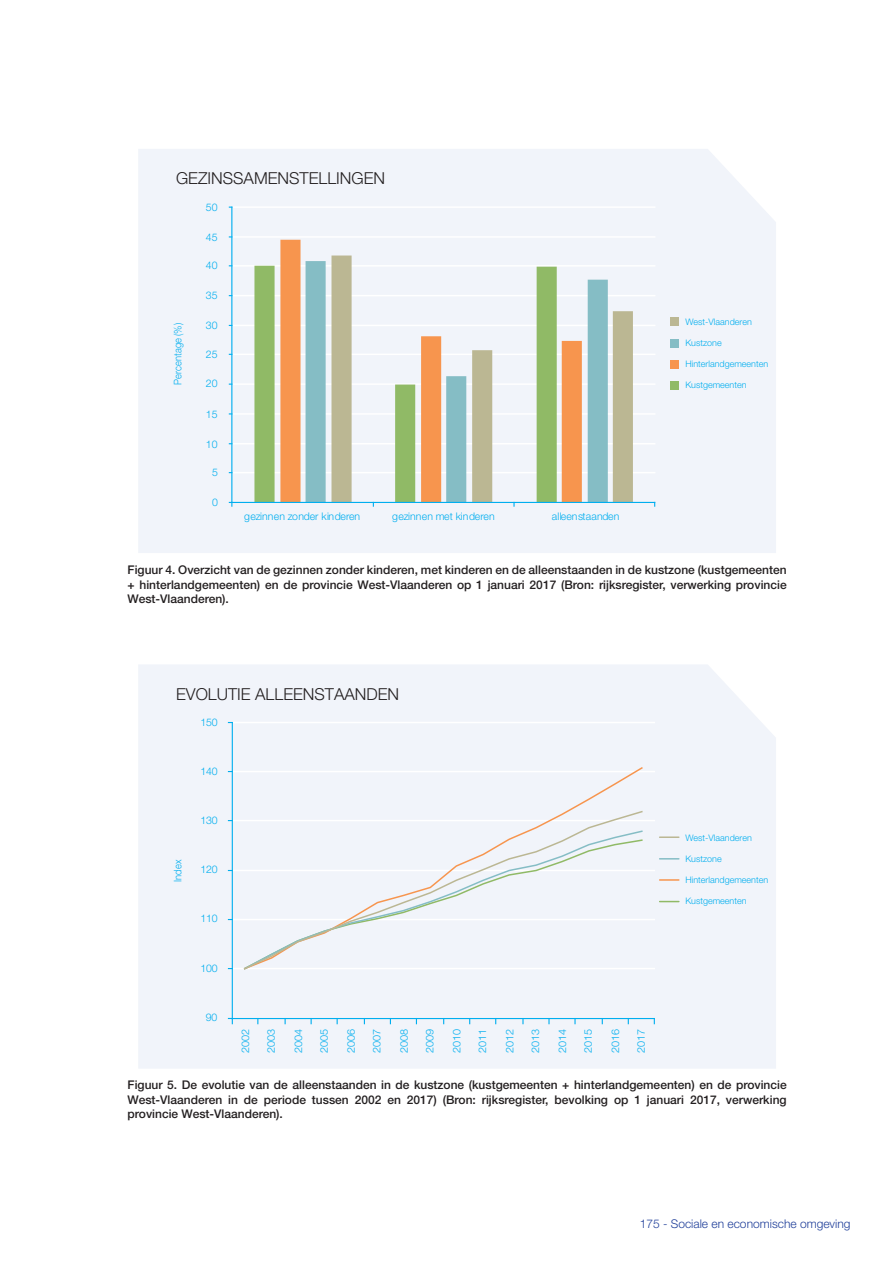
<style>
.page{position:relative;width:893px;height:1263px;background:#fff}
.page>*{position:absolute;margin:0;border:0;box-sizing:border-box;transform-origin:0 0}
.t1{font:300 16.5px "Helvetica Neue LT Pro";color:#231f20}
.t2{font:500 12px/14.4px "Helvetica Neue LT Pro";color:#231f20;text-align:justify}
.t3{font:300 12px "Helvetica Neue LT Pro";color:#21409a}
.t4{font:300 10.5px "Helvetica Neue LT Pro";color:#00aeef}
.t5{font:300 10.5px "Helvetica Neue LT Pro";color:#00aeef;scale:.89 1}
.t6{font:300 9px "Helvetica Neue LT Pro";color:#00aeef}
</style>
<div class="page">
<div style="left:138px;top:149px;width:638px;height:404px;background:#f1f4fa"></div>
<div style="left:670px;top:317px;width:9px;height:9px;background:#bbb793"></div>
<div style="left:670px;top:339px;width:9px;height:9px;background:#85bdc5"></div>
<div style="left:670px;top:360px;width:9px;height:9px;background:#f7954e"></div>
<div style="left:670px;top:382px;width:9px;height:8px;background:#90ba66"></div>
<hr style="left:232px;top:472px;width:423px;height:1px;background:#fff">
<hr style="left:232px;top:443px;width:423px;height:1px;background:#fff">
<hr style="left:232px;top:413px;width:423px;height:2px;background:#fff">
<hr style="left:232px;top:383px;width:423px;height:2px;background:#fff">
<hr style="left:232px;top:354px;width:423px;height:1px;background:#fff">
<hr style="left:232px;top:325px;width:423px;height:1px;background:#fff">
<hr style="left:232px;top:295px;width:423px;height:1px;background:#fff">
<hr style="left:232px;top:265px;width:423px;height:2px;background:#fff">
<hr style="left:232px;top:236px;width:423px;height:2px;background:#fff">
<hr style="left:232px;top:206px;width:423px;height:2px;background:#fff">
<svg style="left:254px;top:266px;width:26px;height:236px;fill:#90ba66"></svg>
<svg style="left:280px;top:240px;width:302px;height:262px"></svg>
<svg style="left:306px;top:261px;width:25px;height:241px;fill:#85bdc5"></svg>
<svg style="left:331px;top:255px;width:302px;height:247px;fill:#f1f4fa"></svg>
<hr style="left:231px;top:207px;width:1px;height:295px;background:#00aeef">
<hr style="left:232px;top:502px;width:423px;height:1px;background:#00aeef">
<svg style="left:229px;top:502px;width:3px;height:4px"></svg>
<div style="left:138px;top:665px;width:638px;height:403px;background:#f1f4fa"></div>
<hr style="left:232px;top:1018px;width:422px;height:1px;background:#00aeef">
<svg style="left:660px;top:901px;width:19px;height:1px"></svg>
<svg style="left:660px;top:879px;width:19px;height:2px"></svg>
<svg style="left:660px;top:858px;width:19px;height:1px"></svg>
<svg style="left:660px;top:836px;width:19px;height:2px"></svg>
<hr style="left:232px;top:968px;width:422px;height:1px;background:#fff">
<hr style="left:232px;top:919px;width:422px;height:1px;background:#fff">
<hr style="left:232px;top:870px;width:422px;height:1px;background:#fff">
<hr style="left:232px;top:820px;width:422px;height:1px;background:#fff">
<hr style="left:232px;top:771px;width:422px;height:1px;background:#fff">
<hr style="left:232px;top:722px;width:422px;height:1px;background:#fff">
<hr style="left:232px;top:722px;width:1px;height:296px;background:#00aeef">
<svg style="left:228px;top:1018px;width:5px;height:6px"></svg>
<div style="left:243px;top:766px;width:401px;height:44px;background:#f1f4fa"></div>
<svg style="left:243px;top:810px;width:401px;height:160px"></svg>
<p class="t1" style="left:176px;top:168px;width:211px">GEZINSSAMENSTELLINGEN</p>
<p class="t4" style="left:206px;top:201px;width:13px">50</p>
<p class="t4" style="left:206px;top:231px;width:13px">45</p>
<p class="t4" style="left:206px;top:259px;width:13px">40</p>
<p class="t5" style="left:171px;top:385px;width:71px;rotate:-90deg">Percentage (%)</p>
<p class="t4" style="left:206px;top:289px;width:13px">35</p>
<p class="t4" style="left:206px;top:319px;width:13px">30</p>
<p class="t4" style="left:206px;top:348px;width:13px">25</p>
<p class="t4" style="left:206px;top:377px;width:13px">20</p>
<p class="t4" style="left:206px;top:408px;width:13px">15</p>
<p class="t4" style="left:206px;top:438px;width:13px">10</p>
<p class="t4" style="left:212px;top:466px;width:7px">5</p>
<p class="t4" style="left:212px;top:496px;width:7px">0</p>
<p class="t4" style="left:244px;top:510px;width:118px">gezinnen zonder kinderen</p>
<p class="t4" style="left:392px;top:510px;width:104px">gezinnen met kinderen</p>
<p class="t4" style="left:552px;top:510px;width:69px">alleenstaanden</p>
<p class="t6" style="left:685px;top:317px;width:68px">West-Vlaanderen</p>
<p class="t6" style="left:685px;top:338px;width:38px">Kustzone</p>
<p class="t6" style="left:685px;top:359px;width:84px">Hinterlandgemeenten</p>
<p class="t6" style="left:685px;top:380px;width:63px">Kustgemeenten</p>
<p class="t2" style="left:128px;top:562px;width:661px">Figuur 4. Overzicht van de gezinnen zonder kinderen, met kinderen en de alleenstaanden in de kustzone (kustgemeenten + hinterlandgemeenten) en de provincie West-Vlaanderen op 1 januari 2017 (Bron: rijksregister, verwerking provincie West-Vlaanderen).</p>
<p class="t1" style="left:176px;top:684px;width:225px">EVOLUTIE ALLEENSTAANDEN</p>
<p class="t4" style="left:200px;top:716px;width:19px">150</p>
<p class="t4" style="left:200px;top:765px;width:19px">140</p>
<p class="t5" style="left:171px;top:882px;width:26px;rotate:-90deg">Index</p>
<p class="t4" style="left:200px;top:814px;width:19px">130</p>
<p class="t4" style="left:200px;top:863px;width:19px">120</p>
<p class="t4" style="left:200px;top:912px;width:19px">110</p>
<p class="t4" style="left:200px;top:962px;width:19px">100</p>
<p class="t4" style="left:206px;top:1011px;width:13px">90</p>
<p class="t4" style="left:239px;top:1053px;width:26px;rotate:-90deg">2002</p>
<p class="t4" style="left:265px;top:1053px;width:26px;rotate:-90deg">2003</p>
<p class="t4" style="left:292px;top:1053px;width:26px;rotate:-90deg">2004</p>
<p class="t4" style="left:318px;top:1053px;width:26px;rotate:-90deg">2005</p>
<p class="t4" style="left:345px;top:1053px;width:26px;rotate:-90deg">2006</p>
<p class="t4" style="left:370px;top:1053px;width:26px;rotate:-90deg">2007</p>
<p class="t4" style="left:398px;top:1053px;width:26px;rotate:-90deg">2008</p>
<p class="t4" style="left:423px;top:1053px;width:26px;rotate:-90deg">2009</p>
<p class="t4" style="left:450px;top:1053px;width:26px;rotate:-90deg">2010</p>
<p class="t4" style="left:476px;top:1053px;width:26px;rotate:-90deg">2011</p>
<p class="t4" style="left:503px;top:1053px;width:26px;rotate:-90deg">2012</p>
<p class="t4" style="left:529px;top:1053px;width:26px;rotate:-90deg">2013</p>
<p class="t4" style="left:556px;top:1053px;width:26px;rotate:-90deg">2014</p>
<p class="t4" style="left:582px;top:1053px;width:26px;rotate:-90deg">2015</p>
<p class="t4" style="left:609px;top:1053px;width:26px;rotate:-90deg">2016</p>
<p class="t4" style="left:635px;top:1053px;width:26px;rotate:-90deg">2017</p>
<p class="t6" style="left:685px;top:832px;width:68px">West-Vlaanderen</p>
<p class="t6" style="left:685px;top:853px;width:38px">Kustzone</p>
<p class="t6" style="left:685px;top:874px;width:84px">Hinterlandgemeenten</p>
<p class="t6" style="left:685px;top:895px;width:63px">Kustgemeenten</p>
<p class="t2" style="left:128px;top:1078px;width:661px">Figuur 5. De evolutie van de alleenstaanden in de kustzone (kustgemeenten + hinterlandgemeenten) en de provincie West-Vlaanderen in de periode tussen 2002 en 2017) (Bron: rijksregister, bevolking op 1 januari 2017, verwerking provincie West-Vlaanderen).</p>
<p class="t3" style="left:640px;top:1216px;width:212px">175 - Sociale en economische omgeving</p>
</div>
